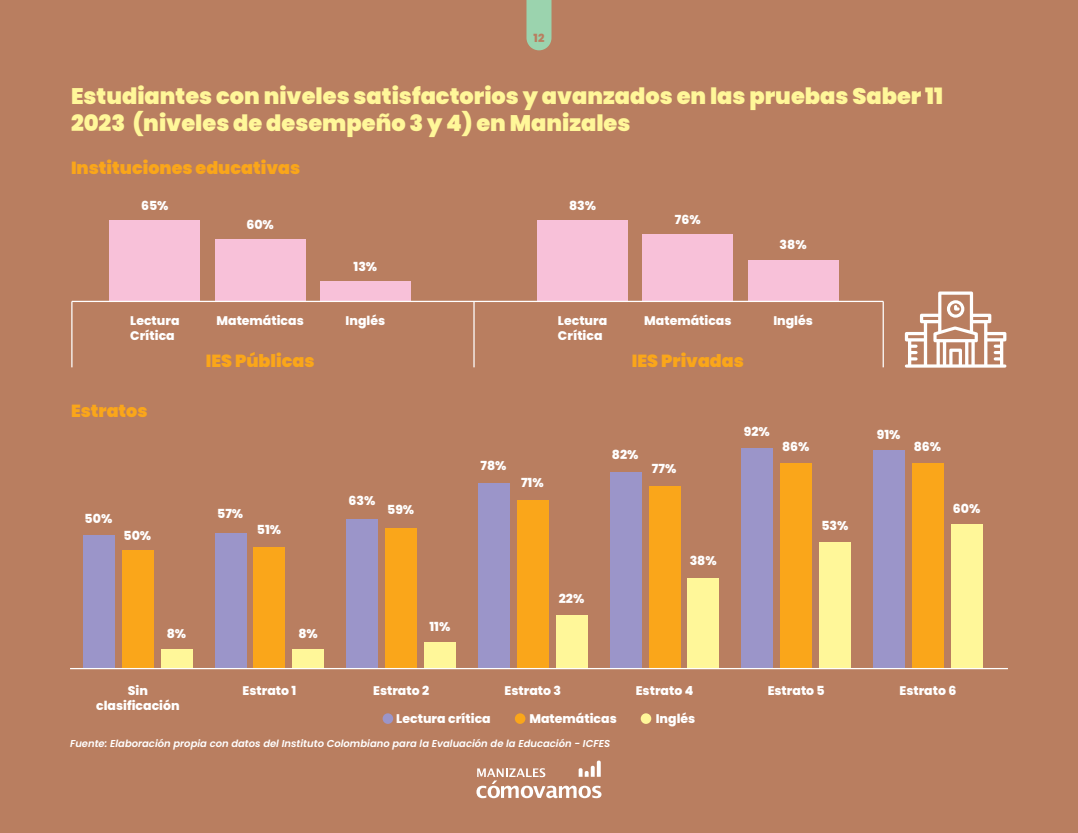
<style>
.page{position:relative;width:1078px;height:833px;background:#fff}
.page>*{position:absolute;margin:0;border:0;box-sizing:border-box;transform-origin:0 0}
.t1{font:900 22.5px/27px "Poppins";color:#fff799}
.t2{font:900 17.5px "Poppins";color:#faa61a}
.t3{font:800 12.5px/15px "Poppins";color:#fff}
.t4{font:800 11.25px "Poppins";color:#b97e60}
.t5{font:italic 600 10px "Poppins";color:#fff}
</style>
<div class="page">
<div style="left:0;top:0;width:1078px;height:832px;background:#b97e60"></div>
<svg style="left:526px;top:0;width:25px;height:50px"></svg>
<svg style="left:476px;top:760px;width:125px;height:38px"></svg>
<div style="left:320px;top:281px;width:90px;height:20px;background:#f8c1d9"></div>
<div style="left:215px;top:239px;width:90px;height:62px;background:#f8c1d9"></div>
<div style="left:110px;top:220px;width:90px;height:81px;background:#f8c1d9"></div>
<div style="left:748px;top:260px;width:90px;height:41px;background:#f8c1d9"></div>
<div style="left:642px;top:234px;width:91px;height:67px;background:#f8c1d9"></div>
<div style="left:537px;top:220px;width:91px;height:81px;background:#f8c1d9"></div>
<hr style="left:71px;top:301px;width:1px;height:66px;background:#fff">
<hr style="left:882px;top:301px;width:1px;height:66px;background:#fff">
<hr style="left:473px;top:301px;width:1px;height:66px;background:#fff">
<hr style="left:72px;top:301px;width:811px;height:1px;background:#fff">
<svg style="left:904px;top:291px;width:102px;height:76px"></svg>
<div style="left:83px;top:534px;width:31px;height:134px;background:#9b95c9"></div>
<div style="left:122px;top:549px;width:31px;height:119px;background:#faa61a"></div>
<div style="left:161px;top:649px;width:31px;height:19px;background:#fff799"></div>
<div style="left:215px;top:533px;width:31px;height:135px;background:#9b95c9"></div>
<div style="left:254px;top:547px;width:31px;height:121px;background:#faa61a"></div>
<div style="left:293px;top:649px;width:31px;height:19px;background:#fff799"></div>
<div style="left:347px;top:519px;width:31px;height:149px;background:#9b95c9"></div>
<div style="left:385px;top:528px;width:32px;height:140px;background:#faa61a"></div>
<div style="left:424px;top:641px;width:31px;height:27px;background:#fff799"></div>
<div style="left:478px;top:483px;width:31px;height:185px;background:#9b95c9"></div>
<div style="left:517px;top:500px;width:31px;height:168px;background:#faa61a"></div>
<div style="left:556px;top:615px;width:31px;height:53px;background:#fff799"></div>
<div style="left:610px;top:471px;width:31px;height:197px;background:#9b95c9"></div>
<div style="left:649px;top:485px;width:31px;height:183px;background:#faa61a"></div>
<div style="left:688px;top:577px;width:31px;height:91px;background:#fff799"></div>
<div style="left:741px;top:448px;width:32px;height:220px;background:#9b95c9"></div>
<div style="left:780px;top:463px;width:31px;height:205px;background:#faa61a"></div>
<div style="left:819px;top:541px;width:31px;height:127px;background:#fff799"></div>
<div style="left:873px;top:450px;width:31px;height:218px;background:#9b95c9"></div>
<div style="left:912px;top:463px;width:31px;height:205px;background:#faa61a"></div>
<div style="left:951px;top:523px;width:31px;height:145px;background:#fff799"></div>
<hr style="left:70px;top:668px;width:937px;height:1px;background:#fff">
<div style="left:382px;top:713px;width:11px;height:10px;background:#9b95c9;border-radius:50%"></div>
<div style="left:515px;top:713px;width:10px;height:10px;background:#faa61a;border-radius:50%"></div>
<div style="left:640px;top:713px;width:11px;height:10px;background:#fff799;border-radius:50%"></div>
<p class="t4" style="left:533px;top:31px;width:12px">12</p>
<h1 class="t1" style="left:71px;top:82px;width:873px">Estudiantes con niveles satisfactorios y avanzados en las pruebas Saber 11<br>2023 (niveles de desempeño 3 y 4) en Manizales</h1>
<h2 class="t2" style="left:71px;top:157px;width:231px">Instituciones educativas</h2>
<p class="t3" style="left:141px;top:198px;width:29px">65%</p>
<p class="t3" style="left:569px;top:198px;width:29px">83%</p>
<p class="t3" style="left:246px;top:217px;width:29px">60%</p>
<p class="t3" style="left:675px;top:212px;width:27px">76%</p>
<p class="t3" style="left:779px;top:237px;width:29px">38%</p>
<p class="t3" style="left:353px;top:259px;width:25px">13%</p>
<p class="t3" style="left:130px;top:313px;width:51px">Lectura<br>Crítica</p>
<p class="t3" style="left:216px;top:313px;width:89px">Matemáticas</p>
<p class="t3" style="left:345px;top:313px;width:41px">Inglés</p>
<p class="t3" style="left:558px;top:313px;width:51px">Lectura<br>Crítica</p>
<p class="t3" style="left:644px;top:313px;width:89px">Matemáticas</p>
<p class="t3" style="left:773px;top:313px;width:41px">Inglés</p>
<h2 class="t2" style="left:71px;top:400px;width:78px">Estratos</h2>
<p class="t3" style="left:85px;top:511px;width:29px">50%</p>
<p class="t3" style="left:123px;top:528px;width:29px">50%</p>
<p class="t3" style="left:167px;top:626px;width:21px">8%</p>
<h2 class="t2" style="left:206px;top:351px;width:110px">IES Públicas</h2>
<h2 class="t2" style="left:632px;top:351px;width:114px">IES Privadas</h2>
<p class="t3" style="left:217px;top:506px;width:28px">57%</p>
<p class="t3" style="left:257px;top:522px;width:26px">51%</p>
<p class="t3" style="left:298px;top:626px;width:21px">8%</p>
<p class="t3" style="left:348px;top:493px;width:28px">63%</p>
<p class="t3" style="left:387px;top:502px;width:29px">59%</p>
<p class="t3" style="left:429px;top:619px;width:22px">11%</p>
<p class="t3" style="left:480px;top:458px;width:27px">78%</p>
<p class="t3" style="left:521px;top:475px;width:24px">71%</p>
<p class="t3" style="left:559px;top:590px;width:27px">22%</p>
<p class="t3" style="left:612px;top:447px;width:28px">82%</p>
<p class="t3" style="left:652px;top:461px;width:26px">77%</p>
<p class="t3" style="left:689px;top:552px;width:29px">38%</p>
<p class="t3" style="left:744px;top:424px;width:27px">92%</p>
<p class="t3" style="left:782px;top:439px;width:29px">86%</p>
<p class="t3" style="left:821px;top:517px;width:29px">53%</p>
<p class="t3" style="left:876px;top:427px;width:25px">91%</p>
<p class="t3" style="left:913px;top:439px;width:29px">86%</p>
<p class="t3" style="left:952px;top:501px;width:29px">60%</p>
<p class="t3" style="left:96px;top:682px;width:85px;text-align:center">Sin clasificación</p>
<p class="t3" style="left:243px;top:682px;width:55px">Estrato 1</p>
<p class="t3" style="left:373px;top:682px;width:58px">Estrato 2</p>
<p class="t3" style="left:504px;top:682px;width:58px">Estrato 3</p>
<p class="t3" style="left:635px;top:682px;width:59px">Estrato 4</p>
<p class="t3" style="left:767px;top:682px;width:59px">Estrato 5</p>
<p class="t3" style="left:899px;top:682px;width:58px">Estrato 6</p>
<p class="t3" style="left:396px;top:711px;width:96px">Lectura crítica</p>
<p class="t3" style="left:529px;top:711px;width:89px">Matemáticas</p>
<p class="t3" style="left:655px;top:711px;width:41px">Inglés</p>
<p class="t5" style="left:70px;top:737px;width:541px">Fuente: Elaboración propia con datos del Instituto Colombiano para la Evaluación de la Educación - ICFES</p>
</div>
